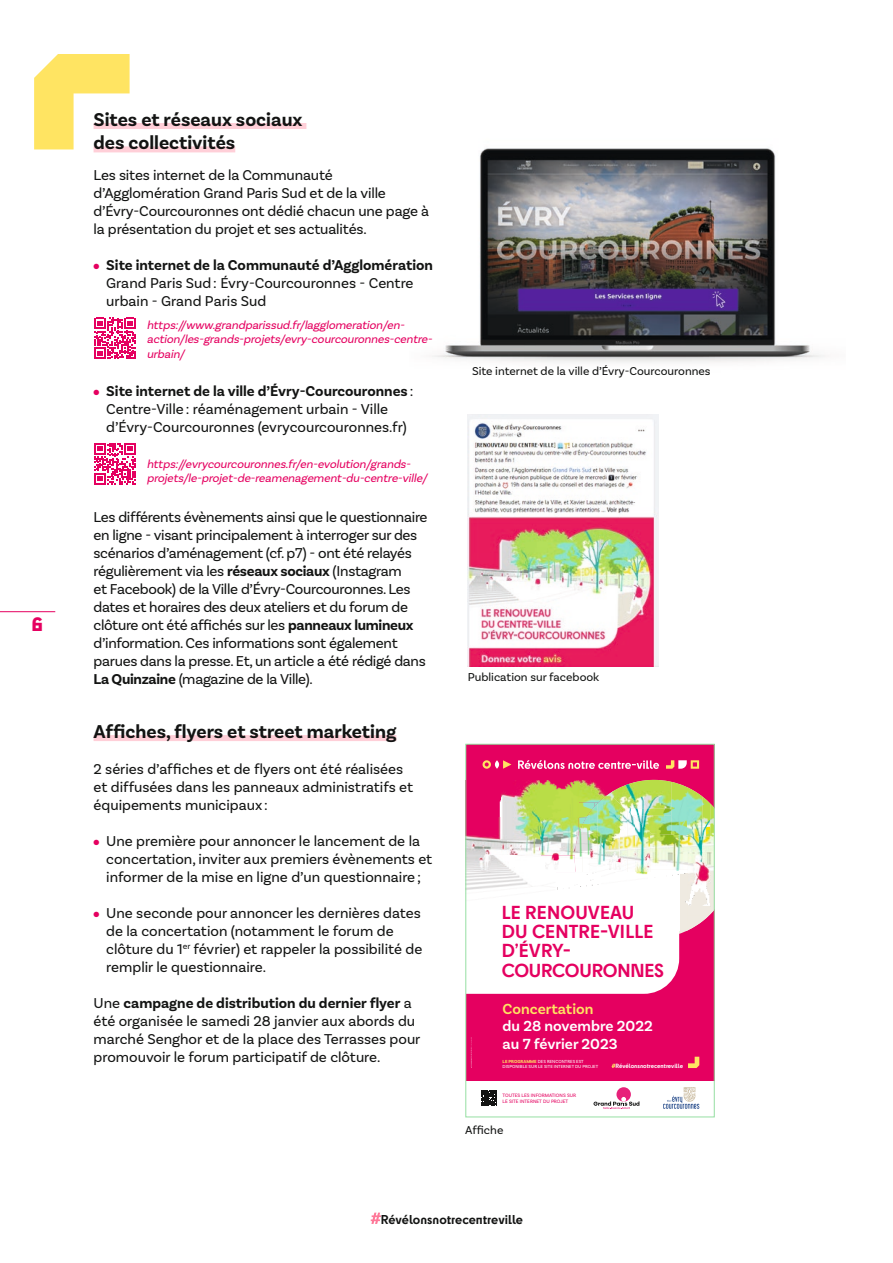
<style>
.page{position:relative;width:893px;height:1263px;background:#fff}
.page>*{position:absolute;margin:0;border:0;box-sizing:border-box;transform-origin:0 0}
.t1{font:700 19.5px/23.4px "Basic Sans";color:#131413}
.t2{font:800 18px "Cy";color:#e50060}
.t3{font:700 17.55px/19.4px "Cy";letter-spacing:.01em;color:#e50060}
.t4{font:600 15.3px/17.5px "Basic Sans";color:#fff}
.t5{font:600 15.3px "Basic Sans";color:#ffe462}
.t6{font:15px/18px "Basic Sans";letter-spacing:-.01em;color:#131413}
.t7{font:italic 12px/14.4px "Basic Sans";color:#e50060}
.t8{font:12px "Basic Sans";color:#131413}
.t9{font:700 12px "Cy";color:#131413}
.t10{font:700 5.7px "Cy";color:#fff}
.t11{font:5.1px/6px "Basic Sans";color:#e50060}
.t12{font:4.65px/5.6px "Basic Sans";color:#fff}
.s1{color:#e50060}
.s2{font-weight:700}
.s3{font-weight:700;color:#ffe462}
</style>
<div class="page">
<svg style="left:34px;top:54px;width:96px;height:95px"></svg>
<img style="left:432px;top:148px;width:393px;height:215px">
<div style="left:466px;top:744px;width:248px;height:337px;background:#e50060"></div>
<img style="left:468px;top:780px;width:244px;height:214px">
<div style="left:468px;top:872px;width:211px;height:59px;background:#fff"></div>
<div style="left:616px;top:1087px;width:15px;height:14px;background:#e7217a;border-radius:50%"></div>
<svg style="left:593px;top:1097px;width:46px;height:12px"></svg>
<svg style="left:663px;top:1087px;width:36px;height:22px"></svg>
<svg style="left:481px;top:1090px;width:1px;height:16px"></svg>
<svg style="left:482px;top:1090px;width:15px;height:16px"></svg>
<svg style="left:482px;top:760px;width:29px;height:9px"></svg>
<svg style="left:666px;top:760px;width:33px;height:9px"></svg>
<svg style="left:518px;top:760px;width:141px;height:9px"></svg>
<svg style="left:612px;top:1064px;width:3px;height:4px"></svg>
<svg style="left:688px;top:1057px;width:11px;height:11px"></svg>
<div style="left:466px;top:744px;width:248px;height:373px;border:1px solid #96dfa3"></div>
<div style="left:94px;top:123px;width:212px;height:6px;background:#ffcfd8"></div>
<div style="left:94px;top:146px;width:141px;height:6px;background:#ffcfd8"></div>
<div style="left:94px;top:735px;width:302px;height:6px;background:#ffcfd8"></div>
<img style="left:468px;top:414px;width:190px;height:252px">
<svg style="left:94px;top:443px;width:42px;height:41px"></svg>
<svg style="left:94px;top:317px;width:42px;height:42px"></svg>
<hr style="left:0;top:611px;width:55px;height:1px;background:#e50060">
<svg style="left:371px;top:1212px;width:10px;height:12px"></svg>
<p class="t2" style="left:31px;top:610px;width:13px">6</p>
<h1 class="t1" style="left:94px;top:108px;width:210px">Sites et réseaux sociaux des collectivités</h1>
<p class="t6" style="left:94px;top:166px;width:337px">Les sites internet de la Communauté d’Agglomération Grand Paris Sud et de la ville d’Évry-Courcouronnes ont dédié chacun une page à la présentation du projet et ses actualités.</p>
<p class="t6" style="left:106px;top:256px;width:328px;text-indent:-13px"><span class="s1">●</span> <span class="s2">Site internet de la Communauté d’Agglomération<br></span>Grand Paris Sud: Évry-Courcouronnes - Centre urbain - Grand Paris Sud</p>
<p class="t7" style="left:147px;top:318px;width:289px">https://www.grandparissud.fr/lagglomeration/en&shy;action/les-grands-projets/evry-courcouronnes-centre&shy;urbain/</p>
<p class="t6" style="left:106px;top:382px;width:309px;text-indent:-13px"><span class="s1">●</span> <span class="s2">Site internet de la ville d’Évry-Courcouronnes</span> :<br>Centre-Ville: réaménagement urbain - Ville d’Évry-Courcouronnes (evrycourcouronnes.fr)</p>
<p class="t7" style="left:147px;top:456px;width:284px">https://evrycourcouronnes.fr/en-evolution/grands&shy;projets/le-projet-de-reamenagement-du-centre-ville/</p>
<p class="t6" style="left:94px;top:508px;width:336px">Les différents évènements ainsi que le questionnaire en ligne - visant principalement à interroger sur des scénarios d’aménagement (cf. p7) - ont été relayés régulièrement via les <span class="s2">réseaux sociaux</span> (Instagram<br>et Facebook) de la Ville d’Évry-Courcouronnes. Les dates et horaires des deux ateliers et du forum de clôture ont été affichés sur les <span class="s2">panneaux lumineux </span>d’information. Ces informations sont également parues dans la presse. Et, un article a été rédigé dans <span class="s2">La Quinzaine</span> (magazine de la Ville).</p>
<h1 class="t1" style="left:94px;top:720px;width:304px">Affiches, flyers et street marketing</h1>
<p class="t6" style="left:94px;top:760px;width:321px">2 séries d’affiches et de flyers ont été réalisées et diffusées dans les panneaux administratifs et équipements municipaux :</p>
<p class="t6" style="left:106px;top:832px;width:328px;text-indent:-13px"><span class="s1">●</span> Une première pour annoncer le lancement de la concertation, inviter aux premiers évènements et informer de la mise en ligne d’un questionnaire;</p>
<p class="t6" style="left:106px;top:904px;width:318px;text-indent:-13px"><span class="s1">●</span> Une seconde pour annoncer les dernières dates de la concertation (notamment le forum de clôture du 1<sup>er</sup> février) et rappeler la possibilité de remplir le questionnaire.</p>
<p class="t6" style="left:94px;top:994px;width:328px">Une <span class="s2">campagne de distribution du dernier flyer</span> a été organisée le samedi 28 janvier aux abords du marché Senghor et de la place des Terrasses pour promouvoir le forum participatif de clôture.</p>
<p class="t8" style="left:472px;top:364px;width:240px">Site internet de la ville d’Évry-Courcouronnes</p>
<p class="t8" style="left:468px;top:670px;width:133px">Publication sur facebook</p>
<p class="t3" style="left:502px;top:901px;width:164px">LE RENOUVEAU<br>DU CENTRE-VILLE<br>D’ÉVRY-<br>COURCOURONNES</p>
<p class="t5" style="left:503px;top:999px;width:92px">Concertation</p>
<p class="t4" style="left:503px;top:1017px;width:152px">du 28 novembre 2022 au 7 février 2023</p>
<p class="t12" style="left:503px;top:1058px;width:97px"><span class="s3">LE PROGRAMME</span> DES RENCONTRES EST<br>DISPONIBLE SUR LE SITE INTERNET DU PROJET</p>
<p class="t11" style="left:502px;top:1092px;width:75px">TOUTES LES INFORMATIONS SUR<br>LE SITE INTERNET DU PROJET</p>
<p class="t8" style="left:465px;top:1123px;width:40px">Affiche</p>
<p class="t10" style="left:615px;top:1061px;width:69px">Révélonsnotrecentreville</p>
<p class="t9" style="left:381px;top:1210px;width:144px">Révélonsnotrecentreville</p>
</div>
